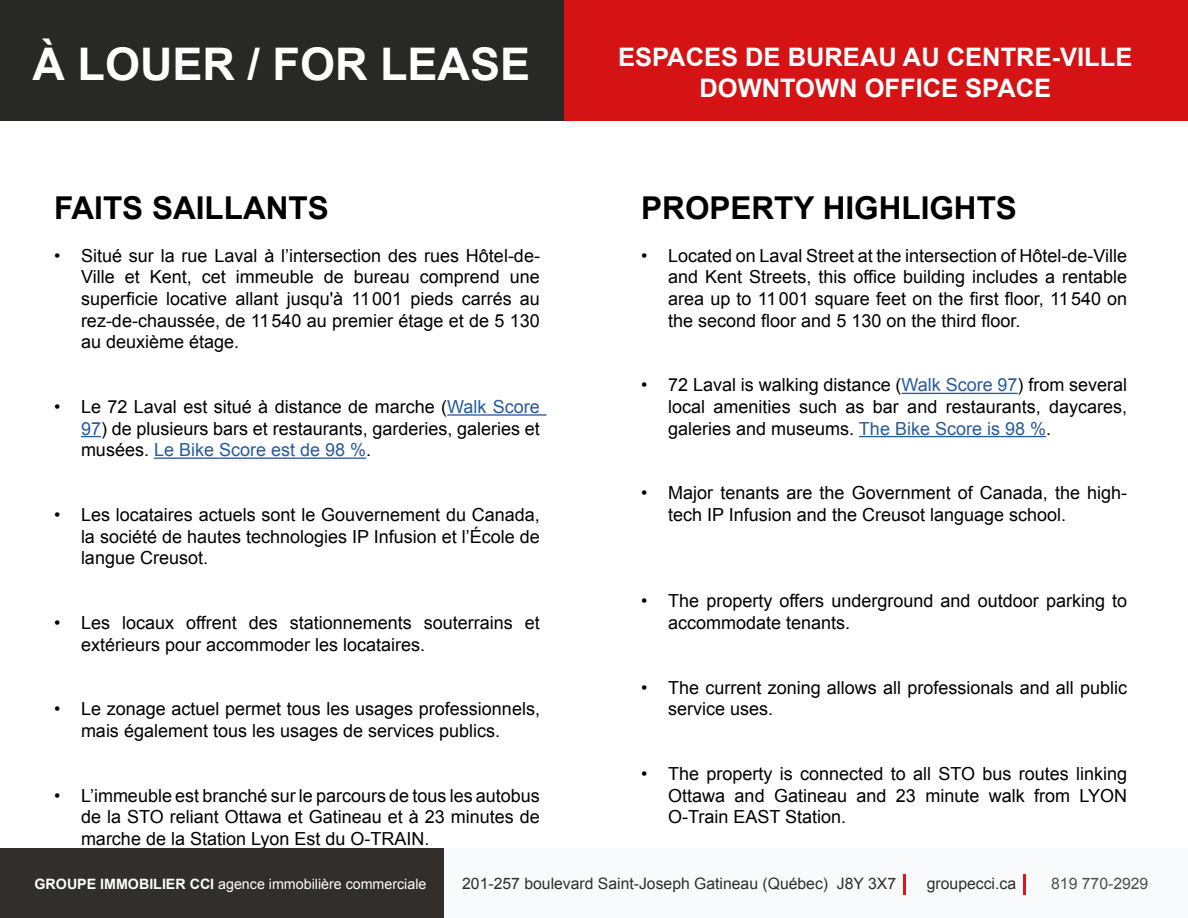
<style>
.page{position:relative;width:1188px;height:918px;background:#fff}
.page>*{position:absolute;margin:0;border:0;box-sizing:border-box;transform-origin:0 0}
.t1{font:700 45px "Arial";color:#fff}
.t2{font:700 31.5px "Arial";color:#000}
.t3{font:700 25.5px/30.6px "Arial";color:#fff;text-align:center}
.t4{font:18px/21.6px "Arial";color:#000;text-align:justify}
.t5{font:15.75px "Arial";color:#312e2c}
.t6{font:15.75px "Arial";color:#524e4f}
.t7{font:14.25px "Arial";color:#fff}
.s1{color:#275b9b}
.s2{font-weight:700}
</style>
<div class="page">
<div style="left:540px;top:0;width:648px;height:121px;background:#d51315"></div>
<div style="left:0;top:0;width:563px;height:121px;background:#282827"></div>
<hr style="left:447px;top:414px;width:99px;height:2px;background:#275b9b">
<svg style="left:81px;top:436px;width:20px;height:1px"></svg>
<hr style="left:154px;top:458px;width:212px;height:1px;background:#275b9b">
<hr style="left:902px;top:393px;width:116px;height:1px;background:#275b9b">
<hr style="left:859px;top:436px;width:187px;height:1px;background:#275b9b">
<div style="left:0;top:849px;width:1188px;height:69px;background:#312e2c"></div>
<div style="left:444px;top:849px;width:744px;height:69px;background:#f9fafb"></div>
<hr style="left:903px;top:874px;width:3px;height:21px;background:#e31317">
<hr style="left:1023px;top:874px;width:2px;height:21px;background:#e31317">
<h1 class="t1" style="left:33px;top:35px;width:499px">À LOUER / FOR LEASE</h1>
<h2 class="t2" style="left:54px;top:187px;width:276px">FAITS SAILLANTS</h2>
<p class="t4" style="left:81px;top:245px;width:461px;text-indent:-27px">• Situé sur la rue Laval à l’intersection des rues Hôtel-de-Ville et Kent, cet immeuble de bureau comprend une superficie locative allant jusqu'à 11001 pieds carrés au rez-de-chaussée, de 11540 au premier étage et de 5 130 au deuxième étage.</p>
<p class="t4" style="left:54px;top:396px;width:487px">• Le 72 Laval est situé à distance de marche (<span class="s1">Walk Score</span></p>
<p class="t4" style="left:81px;top:418px;width:460px"><span class="s1">97</span>) de plusieurs bars et restaurants, garderies, galeries et musées. <span class="s1">Le Bike Score est de 98 %</span>.</p>
<p class="t4" style="left:81px;top:504px;width:460px;text-indent:-27px">• Les locataires actuels sont le Gouvernement du Canada, la société de hautes technologies IP Infusion et l’École de langue Creusot.</p>
<p class="t4" style="left:81px;top:612px;width:460px;text-indent:-27px">• Les locaux offrent des stationnements souterrains et extérieurs pour accommoder les locataires.</p>
<p class="t4" style="left:81px;top:699px;width:461px;text-indent:-27px">• Le zonage actuel permet tous les usages professionnels, mais également tous les usages de services publics.</p>
<p class="t4" style="left:81px;top:785px;width:460px;text-indent:-27px">• L’immeuble est branché sur le parcours de tous les autobus de la STO reliant Ottawa et Gatineau et à 23 minutes de marche de la Station Lyon Est du O-TRAIN.</p>
<h3 class="t3" style="left:618px;top:43px;width:516px">ESPACES DE BUREAU AU CENTRE-VILLE<br>DOWNTOWN OFFICE SPACE</h3>
<h2 class="t2" style="left:641px;top:187px;width:377px">PROPERTY HIGHLIGHTS</h2>
<p class="t4" style="left:668px;top:245px;width:461px;text-indent:-27px">• Located on Laval Street at the intersection of Hôtel-de-Ville and Kent Streets, this office building includes a rentable area up to 11001 square feet on the first floor, 11540 on the second floor and 5 130 on the third floor.</p>
<p class="t4" style="left:668px;top:375px;width:460px;text-indent:-27px">• 72 Laval is walking distance (<span class="s1">Walk Score 97</span>) from several local amenities such as bar and restaurants, daycares, galeries and museums. <span class="s1">The Bike Score is 98 %</span>.</p>
<p class="t4" style="left:668px;top:483px;width:460px;text-indent:-27px">• Major tenants are the Government of Canada, the high&shy;tech IP Infusion and the Creusot language school.</p>
<p class="t4" style="left:668px;top:591px;width:460px;text-indent:-27px">• The property offers underground and outdoor parking to accommodate tenants.</p>
<p class="t4" style="left:668px;top:677px;width:460px;text-indent:-27px">• The current zoning allows all professionals and all public service uses.</p>
<p class="t4" style="left:668px;top:763px;width:460px;text-indent:-27px">• The property is connected to all STO bus routes linking Ottawa and Gatineau and 23 minute walk from LYON O-Train EAST Station.</p>
<p class="t7" style="left:35px;top:875px;width:393px"><span class="s2">GROUPE IMMOBILIER CCI</span> agence immobilière commerciale</p>
<p class="t5" style="left:462px;top:873px;width:435px">201-257 boulevard Saint-Joseph Gatineau (Québec) J8Y 3X7</p>
<p class="t5" style="left:927px;top:873px;width:91px">groupecci.ca</p>
<p class="t6" style="left:1051px;top:873px;width:99px">819 770-2929</p>
</div>
